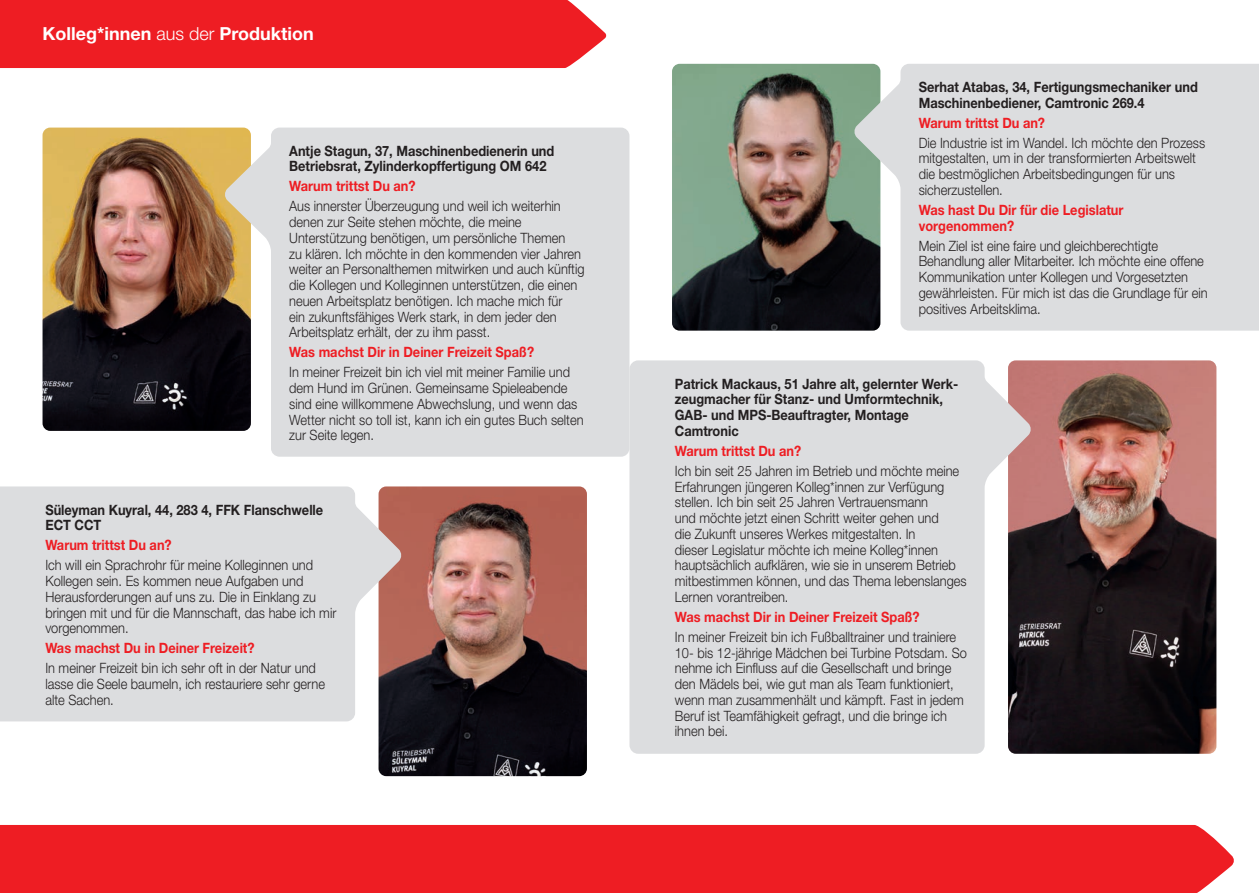
<style>
.page{position:relative;width:1259px;height:893px;background:#fff}
.page>*{position:absolute;margin:0;border:0;box-sizing:border-box;transform-origin:0 0}
.t1{font:700 18px "Helvetica Neue LT";color:#fff}
.t2{font:300 14.25px/15.8px "Helvetica Neue LT";color:#231f20;scale:.9 1}
.t3{font:700 14.25px/15.8px "Helvetica Neue LT";color:#231f20;scale:.9 1}
.t4{font:700 14.25px/15.8px "Helvetica Neue LT";color:#ee1d23;scale:.9 1}
.s1{font-weight:300}
</style>
<div class="page">
<img style="left:43px;top:128px;width:181px;height:303px">
<svg style="left:224px;top:128px;width:405px;height:329px;background:#d7d7d6"></svg>
<img style="left:378px;top:486px;width:209px;height:290px">
<svg style="left:0;top:486px;width:402px;height:235px;background:#d9d7d8"></svg>
<div style="left:0;top:0;width:606px;height:68px;background:#ee1d23"></div>
<div style="left:0;top:825px;width:1234px;height:68px;background:#ee1d23"></div>
<img style="left:1031px;top:360px;width:185px;height:394px">
<svg style="left:629px;top:360px;width:402px;height:394px;background:#d7d7d8"></svg>
<img style="left:672px;top:64px;width:181px;height:267px">
<svg style="left:853px;top:64px;width:406px;height:267px;background:#d5d7d8"></svg>
<p class="t1" style="left:43px;top:22px;width:273px">Kolleg*innen <span class="s1">aus der</span> Produktion</p>
<p class="t3" style="left:918px;top:79px;width:312px">Serhat Atabas, 34, Fertigungsmechaniker und<br>Maschinenbediener, Camtronic 269.4</p>
<p class="t4" style="left:918px;top:114px;width:142px">Warum trittst Du an?</p>
<p class="t2" style="left:918px;top:134px;width:320px">Die Industrie ist im Wandel. Ich möchte den Prozess mitgestalten, um in der transformierten Arbeitswelt die bestmöglichen Arbeitsbedingungen für uns sicherzustellen.</p>
<p class="t4" style="left:918px;top:202px;width:229px">Was hast Du Dir für die Legislatur vorgenommen?</p>
<p class="t2" style="left:918px;top:237px;width:322px">Mein Ziel ist eine faire und gleichberechtigte Behandlung aller Mitarbeiter. Ich möchte eine offene Kommunikation unter Kollegen und Vorgesetzten gewährleisten. Für mich ist das die Grundlage für ein positives Arbeitsklima.</p>
<p class="t3" style="left:289px;top:142px;width:296px">Antje Stagun, 37, Maschinenbedienerin und<br>Betriebsrat, Zylinderkopffertigung OM 642</p>
<p class="t4" style="left:289px;top:178px;width:142px">Warum trittst Du an?</p>
<p class="t2" style="left:289px;top:198px;width:330px">Aus innerster Überzeugung und weil ich weiterhin denen zur Seite stehen möchte, die meine Unterstützung benötigen, um persönliche Themen<br>zu klären. Ich möchte in den kommenden vier Jahren weiter an Personalthemen mitwirken und auch künftig die Kollegen und Kolleginnen unterstützen, die einen neuen Arbeitsplatz benötigen. Ich mache mich für<br>ein zukunftsfähiges Werk stark, in dem jeder den Arbeitsplatz erhält, der zu ihm passt.</p>
<p class="t4" style="left:289px;top:344px;width:274px">Was machst Dir in Deiner Freizeit Spaß?</p>
<p class="t2" style="left:289px;top:364px;width:329px">In meiner Freizeit bin ich viel mit meiner Familie und dem Hund im Grünen. Gemeinsame Spieleabende sind eine willkommene Abwechslung, und wenn das Wetter nicht so toll ist, kann ich ein gutes Buch selten zur Seite legen.</p>
<p class="t3" style="left:675px;top:375px;width:316px">Patrick Mackaus, 51 Jahre alt, gelernter Werk&shy;zeugmacher für Stanz- und Umformtechnik, GAB- und MPS-Beauftragter, Montage Camtronic</p>
<p class="t4" style="left:675px;top:443px;width:142px">Warum trittst Du an?</p>
<p class="t2" style="left:675px;top:463px;width:326px">Ich bin seit 25 Jahren im Betrieb und möchte meine Erfahrungen jüngeren Kolleg*innen zur Verfügung stellen. Ich bin seit 25 Jahren Vertrauensmann<br>und möchte jetzt einen Schritt weiter gehen und<br>die Zukunft unseres Werkes mitgestalten. In<br>dieser Legislatur möchte ich meine Kolleg*innen hauptsächlich aufklären, wie sie in unserem Betrieb mitbestimmen können, und das Thema lebenslanges Lernen vorantreiben.</p>
<p class="t4" style="left:675px;top:608px;width:274px">Was machst Dir in Deiner Freizeit Spaß?</p>
<p class="t2" style="left:675px;top:629px;width:326px">In meiner Freizeit bin ich Fußballtrainer und trainiere 10- bis 12-jährige Mädchen bei Turbine Potsdam. So nehme ich Einfluss auf die Gesellschaft und bringe den Mädels bei, wie gut man als Team funktioniert, wenn man zusammenhält und kämpft. Fast in jedem Beruf ist Teamfähigkeit gefragt, und die bringe ich ihnen bei.</p>
<p class="t3" style="left:45px;top:501px;width:310px">Süleyman Kuyral, 44, 283 4, FFK Flanschwelle<br>ECT CCT</p>
<p class="t4" style="left:45px;top:537px;width:142px">Warum trittst Du an?</p>
<p class="t2" style="left:45px;top:557px;width:325px">Ich will ein Sprachrohr für meine Kolleginnen und Kollegen sein. Es kommen neue Aufgaben und Herausforderungen auf uns zu. Die in Einklang zu bringen mit und für die Mannschaft, das habe ich mir vorgenommen.</p>
<p class="t4" style="left:45px;top:640px;width:234px">Was machst Du in Deiner Freizeit?</p>
<p class="t2" style="left:45px;top:660px;width:312px">In meiner Freizeit bin ich sehr oft in der Natur und lasse die Seele baumeln, ich restauriere sehr gerne alte Sachen.</p>
</div>
